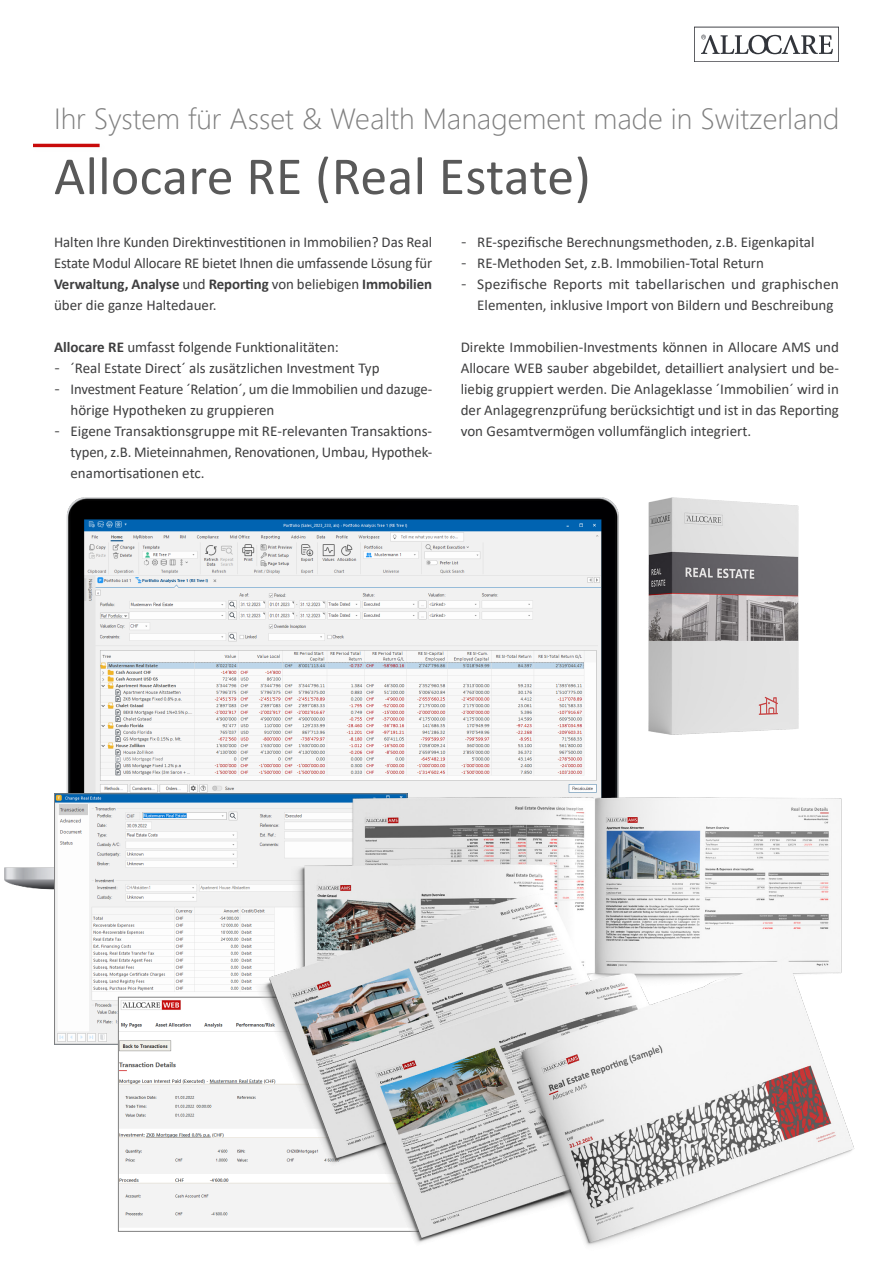
<style>
.page{position:relative;width:893px;height:1263px;background:#fff}
.page>*{position:absolute;margin:0;border:0;box-sizing:border-box;transform-origin:0 0}
.head1{font:54px "Calibri";letter-spacing:.005em;color:#595959}
.head1-2{font:300 29.1px "Segoe UI";color:#808080}
.body{font:15px/21px "Calibri";color:#3e3e3f;text-align:justify}
.s1{font-weight:700}
.s2{font-family:"Segoe UI"}
</style>
<div class="page">
<img style="left:4px;top:497px;width:682px;height:393px">
<div style="left:32px;top:143px;width:73px;height:9px;background:#dcdcdc;opacity:.08"></div>
<hr style="left:33px;top:144px;width:67px;height:3px;background:#c80a0a">
<svg style="left:701px;top:35px;width:132px;height:19px"></svg>
<div style="left:694px;top:27px;width:145px;height:35px;border:1px solid #434449"></div>
<img style="left:648px;top:498px;width:151px;height:236px">
<img style="left:56px;top:795px;width:146px;height:247px">
<img style="left:120px;top:999px;width:82px;height:228px">
<img style="left:202px;top:787px;width:653px;height:459px">
<p class="head1-2" style="left:54px;top:91px;width:787px">Ihr System für Asset &amp; Wealth Management made in Switzerland</p>
<p class="head1" style="left:54px;top:139px;width:538px">Allocare RE (Real Estate)</p>
<p class="body" style="left:54px;top:231px;width:380px">Halten Ihre Kunden Direktinvestitionen in Immobilien? Das Real Estate Modul Allocare RE bietet Ihnen die umfassende Lösung für <span class="s1">Verwaltung, Analyse</span> und <span class="s1">Reporting</span> von beliebigen <span class="s1">Immobilien </span>über die ganze Haltedauer.</p>
<p class="body" style="left:54px;top:336px;width:286px"><span class="s1">Allocare RE</span> umfasst folgende Funktionalitäten:</p>
<p class="body" style="left:54px;top:357px;width:327px"><span class="s2">-</span> ´Real Estate Direct´ als zusätzlichen Investment Typ</p>
<p class="body" style="left:70px;top:378px;width:363px;text-indent:-16px"><span class="s2">-</span> Investment Feature ´Relation´, um die Immobilien und dazuge&shy;hörige Hypotheken zu gruppieren</p>
<p class="body" style="left:70px;top:420px;width:363px;text-indent:-16px"><span class="s2">-</span> Eigene Transaktionsgruppe mit RE-relevanten Transaktions&shy;typen, z.B. Mieteinnahmen, Renovationen, Umbau, Hypothek&shy;enamortisationen etc.</p>
<p class="body" style="left:461px;top:231px;width:355px"><span class="s2">-</span> RE-spezifische Berechnungsmethoden, z.B. Eigenkapital</p>
<p class="body" style="left:461px;top:252px;width:305px"><span class="s2">-</span> RE-Methoden Set, z.B. Immobilien-Total Return</p>
<p class="body" style="left:477px;top:273px;width:363px;text-indent:-16px"><span class="s2">-</span> Spezifische Reports mit tabellarischen und graphischen<br>Elementen, inklusive Import von Bildern und Beschreibung</p>
<p class="body" style="left:461px;top:336px;width:380px">Direkte Immobilien-Investments können in Allocare AMS und Allocare WEB sauber abgebildet, detailliert analysiert und be&shy;liebig gruppiert werden. Die Anlageklasse ´Immobilien´ wird in der Anlagegrenzprüfung berücksichtigt und ist in das Reporting von Gesamtvermögen vollumfänglich integriert.</p>
</div>
